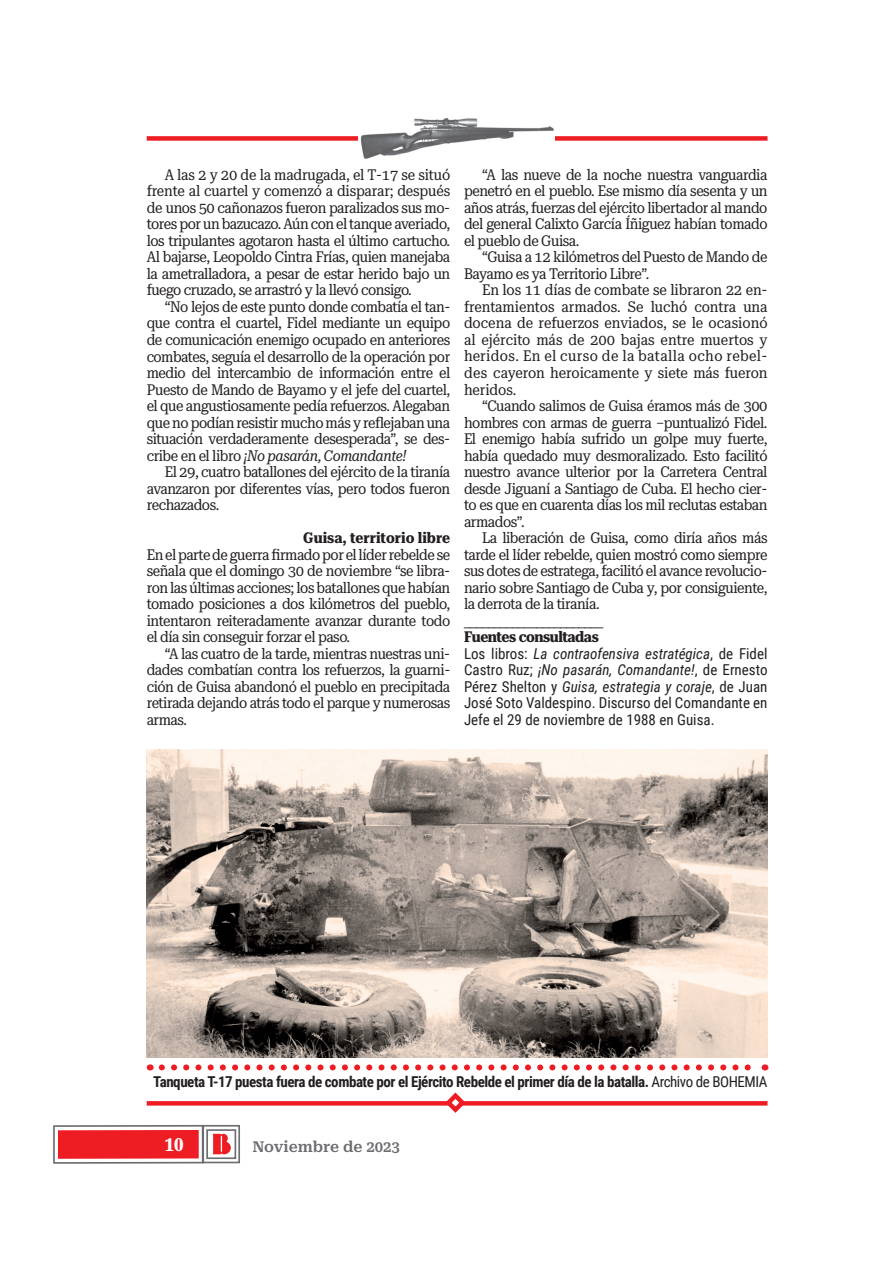
<style>
.page{position:relative;width:893px;height:1276px;background:#fff}
.page>*{position:absolute;margin:0;border:0;box-sizing:border-box;transform-origin:0 0}
.t1{font:700 ultra-condensed 21px "Roboto Serif 120 pt";color:#fff}
.t2{font:15px/16.5px "Roboto Serif 28 pt Condensed";letter-spacing:-.03em;color:#231f20;text-align:justify}
.t3{font:15px/16.5px "Roboto Condensed";color:#231f20;text-align:justify}
.t4{font:700 15px "Roboto Condensed";letter-spacing:-.03em;color:#231f20}
.t5{font:700 15px "Roboto Serif 28 pt Condensed";letter-spacing:-.01em;color:#231f20}
.t6{font:700 15px "Roboto Serif 28 pt Condensed";letter-spacing:-.03em;color:#231f20}
.t7{font:600 15px "Roboto Serif";color:#6c6d70}
.s1{font-style:italic}
.s2{font-weight:400}
</style>
<div class="page">
<svg style="left:53px;top:1124px;width:187px;height:40px"></svg>
<div style="left:58px;top:1130px;width:141px;height:28px;background:#ee1d23"></div>
<svg style="left:147px;top:1101px;width:295px;height:4px"></svg>
<svg style="left:469px;top:1101px;width:298px;height:4px"></svg>
<svg style="left:442px;top:1092px;width:27px;height:21px"></svg>
<img style="left:147px;top:749px;width:620px;height:308px">
<svg style="left:162px;top:1064px;width:589px;height:6px"></svg>
<div style="left:147px;top:136px;width:302px;height:5px;background:#ee1d23"></div>
<div style="left:461px;top:136px;width:306px;height:5px;background:#ee1d23"></div>
<img style="left:359px;top:118px;width:196px;height:41px">
<p class="t2" style="left:147px;top:166px;width:305px;text-indent:18px">A las 2 y 20 de la madrugada, el T-17 se situó frente al cuartel y comenzó a disparar; después de unos 50 cañonazos fueron paralizados sus mo&shy;tores por un bazucazo. Aún con el tanque averiado, los tripulantes agotaron hasta el último cartucho.<br>Al bajarse, Leopoldo Cintra Frías, quien manejaba la ametralladora, a pesar de estar herido bajo un fuego cruzado, se arrastró y la llevó consigo.</p>
<p class="t2" style="left:147px;top:298px;width:305px;text-indent:18px">“No lejos de este punto donde combatía el tan&shy;que contra el cuartel, Fidel mediante un equipo de comunicación enemigo ocupado en anteriores combates, seguía el desarrollo de la operación por medio del intercambio de información entre el Puesto de Mando de Bayamo y el jefe del cuartel, el que angustiosamente pedía refuerzos. Alegaban que no podían resistir mucho más y reflejaban una situación verdaderamente desesperada”, se des&shy;cribe en el libro <span class="s1">¡No pasarán, Comandante!</span></p>
<p class="t2" style="left:147px;top:464px;width:305px;text-indent:18px">El 29, cuatro batallones del ejército de la tiranía avanzaron por diferentes vías, pero todos fueron rechazados.</p>
<p class="t5" style="left:303px;top:529px;width:148px">Guisa, territorio libre</p>
<p class="t2" style="left:147px;top:546px;width:305px">En el parte de guerra firmado por el líder rebelde se señala que el domingo 30 de noviembre “se libra&shy;ron las últimas acciones; los batallones que habían tomado posiciones a dos kilómetros del pueblo, intentaron reiteradamente avanzar durante todo el día sin conseguir forzar el paso.</p>
<p class="t2" style="left:147px;top:645px;width:305px;text-indent:18px">“A las cuatro de la tarde, mientras nuestras uni&shy;dades combatían contra los refuerzos, la guarni&shy;ción de Guisa abandonó el pueblo en precipitada retirada dejando atrás todo el parque y numerosas armas.</p>
<p class="t2" style="left:464px;top:166px;width:305px;text-indent:18px">“A las nueve de la noche nuestra vanguardia penetró en el pueblo. Ese mismo día sesenta y un años atrás, fuerzas del ejército libertador al mando del general Calixto García Íñiguez habían tomado el pueblo de Guisa.</p>
<p class="t2" style="left:464px;top:249px;width:305px;text-indent:18px">“Guisa a 12 kilómetros del Puesto de Mando de<br>Bayamo es ya Territorio Libre”.</p>
<p class="t2" style="left:464px;top:282px;width:305px;text-indent:18px">En los 11 días de combate se libraron 22 en&shy;frentamientos armados. Se luchó contra una docena de refuerzos enviados, se le ocasionó al ejército más de 200 bajas entre muertos y heridos. En el curso de la batalla ocho rebel&shy;des cayeron heroicamente y siete más fueron heridos.</p>
<p class="t2" style="left:464px;top:398px;width:305px;text-indent:18px">“Cuando salimos de Guisa éramos más de 300 hombres con armas de guerra –puntualizó Fidel.<br>El enemigo había sufrido un golpe muy fuerte, había quedado muy desmoralizado. Esto facilitó nuestro avance ulterior por la Carretera Central desde Jiguaní a Santiago de Cuba. El hecho cier&shy;to es que en cuarenta días los mil reclutas estaban armados”.</p>
<p class="t2" style="left:464px;top:530px;width:305px;text-align:left;text-indent:18px">La liberación de Guisa, como diría años más tarde el líder rebelde, quien mostró como siempre sus dotes de estratega, facilitó el avance revolucio&shy;nario sobre Santiago de Cuba y, por consiguiente, la derrota de la tiranía.<br>_______________________</p>
<p class="t6" style="left:464px;top:628px;width:136px">Fuentes consultadas</p>
<p class="t3" style="left:464px;top:645px;width:305px">Los libros: <span class="s1">La contraofensiva estratégica</span>, de Fidel Castro Ruz; <span class="s1">¡No pasarán, Comandante!</span>, de Ernesto Pérez Shelton y <span class="s1">Guisa, estrategia y coraje</span>, de Juan José Soto Valdespino. Discurso del Comandante en Jefe el 29 de noviembre de 1988 en Guisa.</p>
<p class="t4" style="left:153px;top:1073px;width:616px">Tanqueta T-17 puesta fuera de combate por el Ejército Rebelde el primer día de la batalla. <span class="s2">Archivo de BOHEMIA</span></p>
<h1 class="t1" style="left:165px;top:1131px;width:20px">10</h1>
<p class="t7" style="left:252px;top:1138px;width:149px">Noviembre de 2023</p>
</div>
